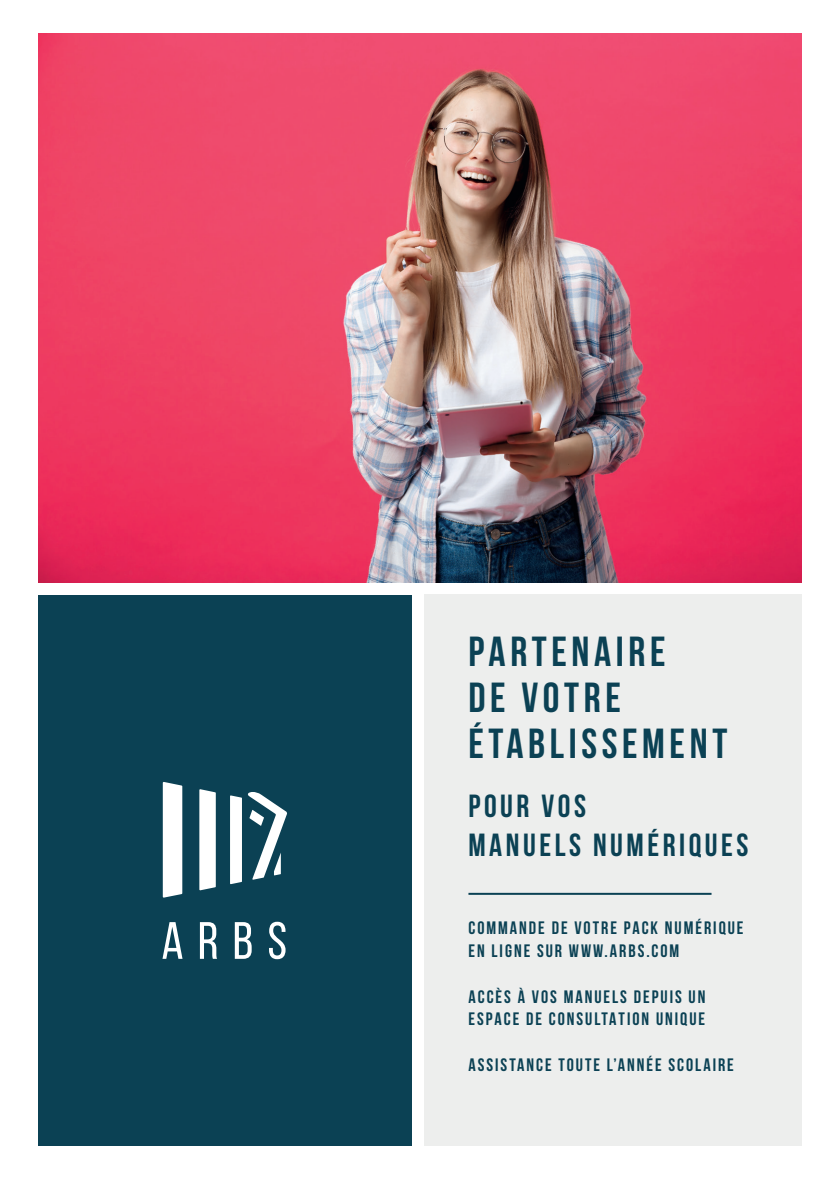
<style>
.page{position:relative;width:840px;height:1191px;background:#fff}
.page>*{position:absolute;margin:0;border:0;box-sizing:border-box;transform-origin:0 0}
.t1{font:700 42px/45.6px "Bebas Neue";letter-spacing:.11em;color:#0b4154}
.t2{font:700 32px/38.4px "Bebas Neue";letter-spacing:.11em;color:#0b4154}
.t3{font:700 18px/22.8px "Bebas Neue";letter-spacing:.11em;color:#0b4154}
</style>
<div class="page">
<img style="left:38px;top:34px;width:763px;height:549px">
<div style="left:38px;top:594px;width:374px;height:551px;background:#0b4154"></div>
<svg style="left:162px;top:922px;width:20px;height:36px"></svg>
<svg style="left:200px;top:922px;width:17px;height:36px"></svg>
<svg style="left:235px;top:922px;width:16px;height:36px"></svg>
<svg style="left:269px;top:921px;width:16px;height:38px"></svg>
<div style="left:163px;top:782px;width:19px;height:115px;background:#fff"></div>
<svg style="left:199px;top:789px;width:17px;height:101px;background:#f0f3f4"></svg>
<svg style="left:230px;top:792px;width:57px;height:92px"></svg>
<div style="left:423px;top:594px;width:378px;height:551px;background:#edeeed"></div>
<hr style="left:468px;top:893px;width:243px;height:2px;background:#0b4154">
<h1 class="t1" style="left:468px;top:628px;width:260px">PARTENAIRE<br>DE VOTRE<br>ÉTABLISSEMENT</h1>
<h2 class="t2" style="left:468px;top:786px;width:281px">POUR VOS<br>MANUELS NUMÉRIQUES</h2>
<p class="t3" style="left:468px;top:916px;width:276px">COMMANDE DE VOTRE PACK NUMÉRIQUE<br>EN LIGNE SUR WWW.ARBS.COM</p>
<p class="t3" style="left:468px;top:984px;width:238px">ACCÈS À VOS MANUELS DEPUIS UN<br>ESPACE DE CONSULTATION UNIQUE</p>
<p class="t3" style="left:468px;top:1053px;width:267px">ASSISTANCE TOUTE L’ANNÉE SCOLAIRE</p>
</div>
